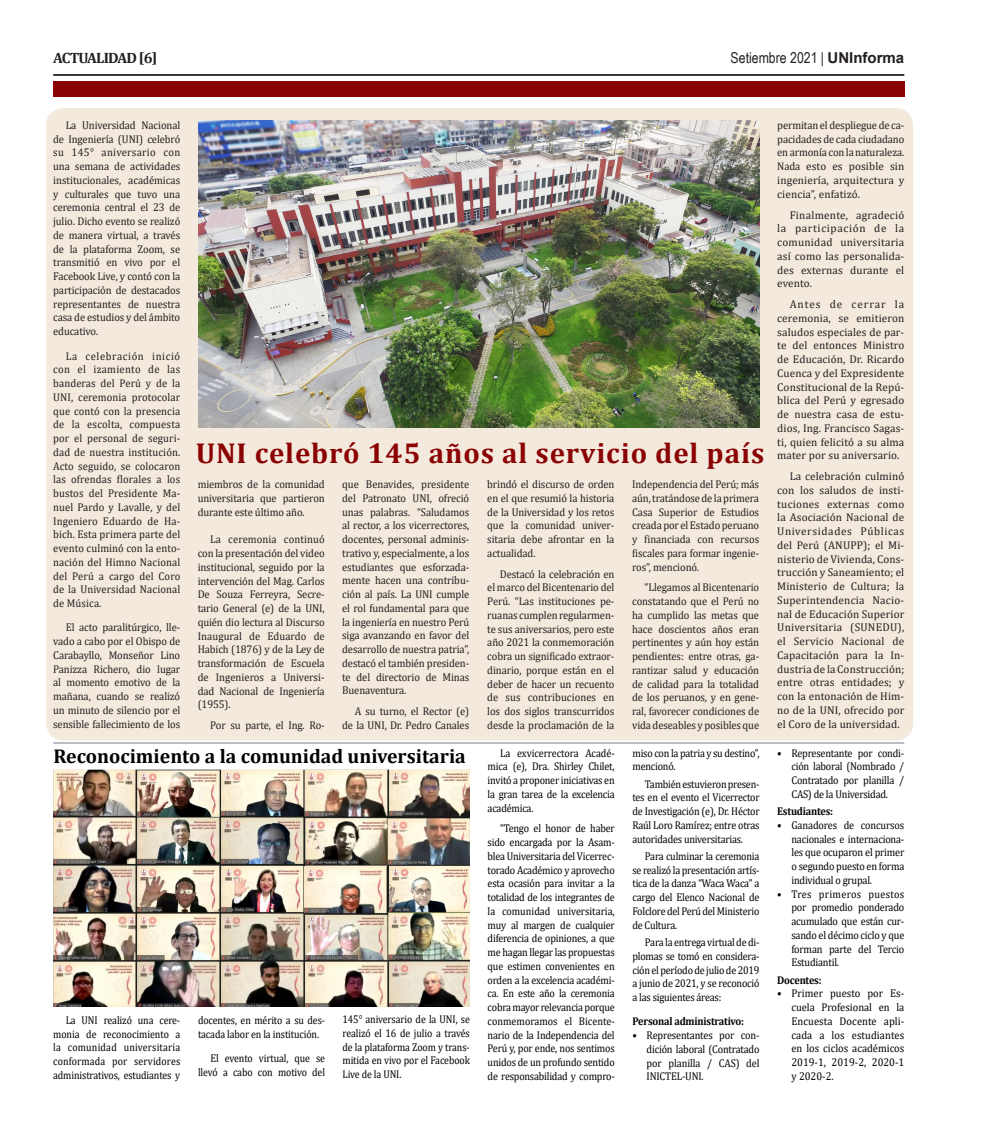
<style>
.page{position:relative;width:993px;height:1134px;background:#fff}
.page>*{position:absolute;margin:0;border:0;box-sizing:border-box;transform-origin:0 0}
.Central_articulos{font:700 28.88px "Cambria";letter-spacing:.03em;color:#8b0202}
.Central_articulos-2{font:700 20px "Cambria";color:#000}
.Lugar_y_Fecha{font:15px "Arial Narrow";color:#231f20}
.Secciones{font:700 15px "Cambria";letter-spacing:-.05em;color:#231f20}
.Central_articulos-3{font:11.25px/13.8px "Cambria";letter-spacing:-.01em;color:#231f20;text-align:justify;scale:.94 1}
.Central_articulos-4{font:11.25px/13.8px "Cambria";letter-spacing:-.02em;color:#000;text-align:justify;scale:.9 1}
.Central_articulos-5{font:11.25px/13.8px "Cambria";letter-spacing:-.01em;color:#231f20;text-align:justify}
.Central_articulos-6{font:11.25px/13.8px "Cambria";letter-spacing:-.02em;color:#000;text-align:justify;scale:.91 1}
.Central_articulos-7{font:11.25px/13.8px "Cambria";letter-spacing:-.02em;color:#000;text-align:justify;scale:.88 1}
.Central_articulos-8{font:11.25px/13.8px "Cambria";letter-spacing:-.02em;color:#000;text-align:justify;scale:.93 1}
.Central_articulos-9{font:700 11.25px "Cambria";letter-spacing:-.02em;color:#000;scale:.91 1}
.s1{font-family:"Arial";font-weight:700}
</style>
<div class="page">
<div style="left:46px;top:108px;width:866px;height:633px;background:#f3eadd;border-radius:18px"></div>
<img style="left:198px;top:120px;width:561px;height:308px">
<img style="left:53px;top:769px;width:416px;height:238px">
<hr style="left:53px;top:742px;width:851px;height:2px;background:#bcbdc0">
<hr style="left:53px;top:74px;width:851px;height:2px;background:#231f20">
<div style="left:53px;top:82px;width:851px;height:15px;background:#8b0202"></div>
<p class="Secciones" style="left:53px;top:47px;width:106px">ACTUALIDAD [6]</p>
<p class="Lugar_y_Fecha" style="left:730px;top:46px;width:175px">Setiembre 2021 | <span class="s1">UNInforma</span></p>
<p class="Central_articulos-3" style="left:53px;top:118px;width:137px;text-indent:12px">La Universidad Nacional de Ingeniería (UNI) celebró su 145° aniversario con una semana de actividades institucionales, académicas y culturales que tuvo una ceremonia central el 23 de julio. Dicho evento se realizó de manera virtual, a través de la plataforma Zoom, se transmitió en vivo por el Facebook Live, y contó con la participación de destacados representantes de nuestra casa de estudios y del ámbito educativo.</p>
<p class="Central_articulos-3" style="left:53px;top:349px;width:137px;text-indent:12px">La celebración inició con el izamiento de las banderas del Perú y de la UNI, ceremonia protocolar que contó con la presencia de la escolta, compuesta por el personal de seguri&shy;dad de nuestra institución.<br>Acto seguido, se colocaron las ofrendas florales a los bustos del Presidente Ma&shy;nuel Pardo y Lavalle, y del Ingeniero Eduardo de Ha&shy;bich. Esta primera parte del evento culminó con la ento&shy;nación del Himno Nacional del Perú a cargo del Coro de la Universidad Nacional de Música.</p>
<p class="Central_articulos-3" style="left:53px;top:621px;width:137px;text-indent:12px">El acto paralitúrgico, lle&shy;vado a cabo por el Obispo de Carabayllo, Monseñor Lino Panizza Richero, dio lugar al momento emotivo de la mañana, cuando se realizó un minuto de silencio por el sensible fallecimiento de los</p>
<p class="Central_articulos" style="left:196px;top:432px;width:570px">UNI celebró 145 años al servicio del país</p>
<p class="Central_articulos-3" style="left:197px;top:477px;width:137px">miembros de la comunidad universitaria que partieron durante este último año.</p>
<p class="Central_articulos-3" style="left:197px;top:533px;width:137px;text-indent:12px">La ceremonia continuó con la presentación del video institucional, seguido por la intervención del Mag. Carlos De Souza Ferreyra, Secre&shy;tario General (e) de la UNI, quién dio lectura al Discurso Inaugural de Eduardo de Habich (1876) y de la Ley de transformación de Escuela de Ingenieros a Universi&shy;dad Nacional de Ingeniería (1955).</p>
<p class="Central_articulos-3" style="left:210px;top:718px;width:123px">Por su parte, el Ing. Ro-</p>
<p class="Central_articulos-3" style="left:342px;top:477px;width:137px">que Benavides, presidente del Patronato UNI, ofreció unas palabras. “Saludamos al rector, a los vicerrectores, docentes, personal adminis&shy;trativo y, especialmente, a los estudiantes que esforzada&shy;mente hacen una contribu&shy;ción al país. La UNI cumple el rol fundamental para que la ingeniería en nuestro Perú siga avanzando en favor del desarrollo de nuestra patria”, destacó el también presiden&shy;te del directorio de Minas Buenaventura.</p>
<p class="Central_articulos-3" style="left:342px;top:704px;width:137px;text-align:right">A su turno, el Rector (e) de la UNI, Dr. Pedro Canales</p>
<p class="Central_articulos-3" style="left:487px;top:477px;width:137px">brindó el discurso de orden en el que resumió la historia de la Universidad y los retos que la comunidad univer&shy;sitaria debe afrontar en la actualidad.</p>
<p class="Central_articulos-3" style="left:487px;top:567px;width:137px;text-indent:12px">Destacó la celebración en el marco del Bicentenario del Perú. “Las instituciones pe&shy;ruanas cumplen regularmen&shy;te sus aniversarios, pero este año 2021 la conmemoración cobra un significado extraor&shy;dinario, porque están en el deber de hacer un recuento de sus contribuciones en los dos siglos transcurridos desde la proclamación de la</p>
<p class="Central_articulos-3" style="left:632px;top:477px;width:137px">Independencia del Perú; más aún, tratándose de la primera Casa Superior de Estudios creada por el Estado peruano y financiada con recursos fiscales para formar ingenie&shy;ros”, mencionó.</p>
<p class="Central_articulos-3" style="left:632px;top:581px;width:137px;text-indent:12px">“Llegamos al Bicentenario constatando que el Perú no ha cumplido las metas que hace doscientos años eran pertinentes y aún hoy están pendientes: entre otras, ga&shy;rantizar salud y educación de calidad para la totalidad de los peruanos, y en gene&shy;ral, favorecer condiciones de vida deseables y posibles que</p>
<p class="Central_articulos-2" style="left:53px;top:742px;width:414px">Reconocimiento a la comunidad universitaria</p>
<p class="Central_articulos-7" style="left:53px;top:1013px;width:146px;text-indent:12px">La UNI realizó una cere&shy;monia de reconocimiento a la comunidad universitaria conformada por servidores administrativos, estudiantes y</p>
<p class="Central_articulos-7" style="left:198px;top:1013px;width:146px">docentes, en mérito a su des&shy;tacada labor en la institución.</p>
<p class="Central_articulos-7" style="left:198px;top:1051px;width:146px;text-align:right">El evento virtual, que se llevó a cabo con motivo del</p>
<p class="Central_articulos-7" style="left:342px;top:1012px;width:146px">145° aniversario de la UNI, se realizó el 16 de julio a través de la plataforma Zoom y trans&shy;mitida en vivo por el Facebook Live de la UNI.</p>
<p class="Central_articulos-4" style="left:487px;top:746px;width:143px;text-indent:12px">La exvicerrectora Acadé&shy;mica (e), Dra. Shirley Chilet, invitó a proponer iniciativas en la gran tarea de la excelencia académica.</p>
<p class="Central_articulos-4" style="left:487px;top:822px;width:143px;text-indent:12px">“Tengo el honor de haber sido encargada por la Asam&shy;blea Universitaria del Vicerrec&shy;torado Académico y aprovecho esta ocasión para invitar a la totalidad de los integrantes de la comunidad universitaria, muy al margen de cualquier diferencia de opiniones, a que me hagan llegar las propuestas que estimen convenientes en orden a la excelencia académi&shy;ca. En este año la ceremonia cobra mayor relevancia porque conmemoramos el Bicente&shy;nario de la Independencia del Perú y, por ende, nos sentimos unidos de un profundo sentido de responsabilidad y compro-</p>
<p class="Central_articulos-4" style="left:632px;top:746px;width:143px">miso con la patria y su destino”, mencionó.</p>
<p class="Central_articulos-4" style="left:632px;top:777px;width:143px;text-indent:12px">También estuvieron presen&shy;tes en el evento el Vicerrector de Investigación (e), Dr. Héctor Raúl Loro Ramírez; entre otras autoridades universitarias.</p>
<p class="Central_articulos-4" style="left:632px;top:849px;width:143px;text-indent:12px">Para culminar la ceremonia se realizó la presentación artís&shy;tica de la danza “Waca Waca” a cargo del Elenco Nacional de Folclore del Perú del Ministerio de Cultura.</p>
<p class="Central_articulos-4" style="left:632px;top:935px;width:143px;text-indent:12px">Para la entrega virtual de di&shy;plomas se tomó en considera&shy;ción el período de julio de 2019 a junio de 2021, y se reconoció a las siguientes áreas:</p>
<p class="Central_articulos-9" style="left:632px;top:1013px;width:124px">Personal administrativo:</p>
<p class="Central_articulos-6" style="left:646px;top:1028px;width:125px;text-indent:-14px">• Representantes por con&shy;dición laboral (Contratado por planilla / CAS) del INICTEL-UNI.</p>
<p class="Central_articulos-3" style="left:777px;top:118px;width:137px">permitan el despliegue de ca&shy;pacidades de cada ciudadano en armonía con la naturaleza.<br>Nada esto es posible sin ingeniería, arquitectura y ciencia”, enfatizó.</p>
<p class="Central_articulos-5" style="left:777px;top:208px;width:128px;text-indent:12px">Finalmente, agradeció la participación de la comunidad universitaria así como las personalida&shy;des externas durante el evento.</p>
<p class="Central_articulos-5" style="left:777px;top:297px;width:128px;text-indent:12px">Antes de cerrar la ceremonia, se emitieron saludos especiales de par&shy;te del entonces Ministro de Educación, Dr. Ricardo Cuenca y del Expresidente Constitucional de la Repú&shy;blica del Perú y egresado de nuestra casa de estu&shy;dios, Ing. Francisco Sagas&shy;ti, quien felicitó a su alma mater por su aniversario.</p>
<p class="Central_articulos-5" style="left:777px;top:469px;width:128px;text-indent:12px">La celebración culminó con los saludos de insti&shy;tuciones externas como la Asociación Nacional de Universidades Públicas del Perú (ANUPP); el Mi&shy;nisterio de Vivienda, Cons&shy;trucción y Saneamiento; el Ministerio de Cultura; la Superintendencia Nacio&shy;nal de Educación Superior Universitaria (SUNEDU), el Servicio Nacional de Capacitación para la In&shy;dustria de la Construcción; entre otras entidades; y con la entonación de Him&shy;no de la UNI, ofrecido por el Coro de la universidad.</p>
<p class="Central_articulos-6" style="left:791px;top:746px;width:125px;text-indent:-14px">• Representante por condi&shy;ción laboral (Nombrado / Contratado por planilla / CAS) de la Universidad.</p>
<p class="Central_articulos-9" style="left:777px;top:803px;width:63px">Estudiantes:</p>
<p class="Central_articulos-6" style="left:791px;top:818px;width:125px;text-indent:-14px">• Ganadores de concursos nacionales e internaciona&shy;les que ocuparon el primer o segundo puesto en forma individual o grupal.</p>
<p class="Central_articulos-6" style="left:791px;top:887px;width:125px;text-indent:-14px">• Tres primeros puestos por promedio ponderado acumulado que están cur&shy;sando el décimo ciclo y que forman parte del Tercio Estudiantil.</p>
<p class="Central_articulos-9" style="left:777px;top:972px;width:50px">Docentes:</p>
<p class="Central_articulos-8" style="left:791px;top:987px;width:123px;text-indent:-14px">• Primer puesto por Es&shy;cuela Profesional en la Encuesta Docente apli&shy;cada a los estudiantes en los ciclos académicos 2019-1, 2019-2, 2020-1 y 2020-2.</p>
</div>
